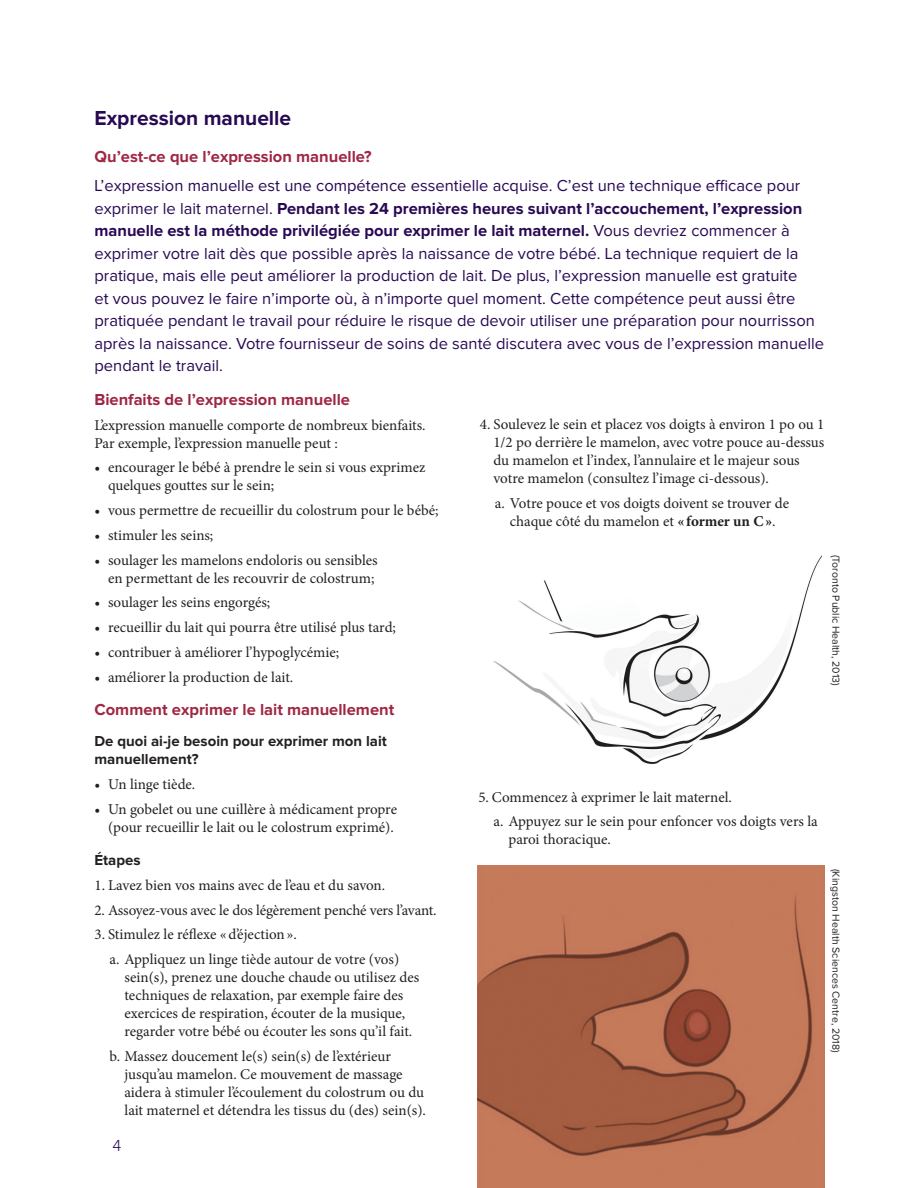
<style>
.page{position:relative;width:918px;height:1188px;background:#fff}
.page>*{position:absolute;margin:0;border:0;box-sizing:border-box;transform-origin:0 0}
.t1{font:700 21px "Proxima Nova";color:#280953}
.t2{font:16.5px/22.5px "Proxima Nova";color:#280953}
.t3{font:700 16.5px "Proxima Nova";color:#9f2743}
.t4{font:300 16.5px "Proxima Nova";color:#280953}
.t5{font:15px/18px "Minion Pro";color:#231f20}
.t6{font:700 15px/18px "Proxima Nova";color:#231f20}
.t7{font:10.5px "Proxima Nova";color:#231f20}
.s1{font-weight:700}
</style>
<div class="page">
<img style="left:477px;top:866px;width:347px;height:322px">
<img style="left:493px;top:555px;width:329px;height:210px">
<h1 class="t1" style="left:94px;top:106px;width:198px">Expression manuelle</h1>
<p class="t3" style="left:94px;top:147px;width:279px">Qu’est-ce que l’expression manuelle?</p>
<p class="t2" style="left:94px;top:175px;width:731px">L’expression manuelle est une compétence essentielle acquise. C’est une technique efficace pour exprimer le lait maternel. <span class="s1">Pendant les 24 premières heures suivant l’accouchement, l’expression manuelle est la méthode privilégiée pour exprimer le lait maternel.</span> Vous devriez commencer à exprimer votre lait dès que possible après la naissance de votre bébé. La technique requiert de la pratique, mais elle peut améliorer la production de lait. De plus, l’expression manuelle est gratuite<br>et vous pouvez le faire n’importe où, à n’importe quel moment. Cette compétence peut aussi être pratiquée pendant le travail pour réduire le risque de devoir utiliser une préparation pour nourrisson après la naissance. Votre fournisseur de soins de santé discutera avec vous de l’expression manuelle pendant le travail.</p>
<p class="t3" style="left:94px;top:390px;width:257px">Bienfaits de l’expression manuelle</p>
<p class="t5" style="left:94px;top:416px;width:331px">L’expression manuelle comporte de nombreux bienfaits.<br>Par exemple, l’expression manuelle peut :</p>
<p class="t5" style="left:108px;top:459px;width:319px;text-indent:-14px">• encourager le bébé à prendre le sein si vous exprimez quelques gouttes sur le sein;</p>
<p class="t5" style="left:94px;top:501px;width:346px">• vous permettre de recueillir du colostrum pour le bébé;</p>
<p class="t5" style="left:94px;top:526px;width:120px">• stimuler les seins;</p>
<p class="t5" style="left:94px;top:551px;width:285px;text-align:right">• soulager les mamelons endoloris ou sensibles en permettant de les recouvrir de colostrum;</p>
<p class="t5" style="left:94px;top:594px;width:177px">• soulager les seins engorgés;</p>
<p class="t5" style="left:94px;top:618px;width:303px">• recueillir du lait qui pourra être utilisé plus tard;</p>
<p class="t5" style="left:94px;top:643px;width:246px">• contribuer à améliorer l’hypoglycémie;</p>
<p class="t5" style="left:94px;top:668px;width:199px">• améliorer la production de lait.</p>
<p class="t3" style="left:94px;top:700px;width:301px">Comment exprimer le lait manuellement</p>
<p class="t6" style="left:94px;top:733px;width:294px">De quoi ai-je besoin pour exprimer mon lait manuellement?</p>
<p class="t5" style="left:94px;top:775px;width:101px">• Un linge tiède.</p>
<p class="t5" style="left:94px;top:800px;width:304px;text-align:center">• Un gobelet ou une cuillère à médicament propre (pour recueillir le lait ou le colostrum exprimé).</p>
<p class="t6" style="left:94px;top:852px;width:48px">Étapes</p>
<p class="t5" style="left:94px;top:876px;width:291px">1. Lavez bien vos mains avec de l’eau et du savon.</p>
<p class="t5" style="left:94px;top:901px;width:342px">2. Assoyez-vous avec le dos légèrement penché vers l’avant.</p>
<p class="t5" style="left:110px;top:922px;width:291px;line-height:24.8px;text-indent:-15px">3. Stimulez le réflexe «d’éjection».<br>a. Appliquez un linge tiède autour de votre (vos)</p>
<p class="t5" style="left:124px;top:969px;width:296px">sein(s), prenez une douche chaude ou utilisez des techniques de relaxation, par exemple faire des exercices de respiration, écouter de la musique, regarder votre bébé ou écouter les sons qu’il fait.</p>
<p class="t5" style="left:124px;top:1047px;width:301px;text-indent:-15px">b. Massez doucement le(s) sein(s) de l’extérieur jusqu’au mamelon. Ce mouvement de massage aidera à stimuler l’écoulement du colostrum ou du lait maternel et détendra les tissus du (des) sein(s).</p>
<p class="t5" style="left:493px;top:416px;width:333px;text-indent:-14px">4. Soulevez le sein et placez vos doigts à environ 1 po ou 1<br>1/2 po derrière le mamelon, avec votre pouce au-dessus du mamelon et l’index, l’annulaire et le majeur sous votre mamelon (consultez l’image ci-dessous).</p>
<p class="t5" style="left:495px;top:494px;width:296px;text-align:center">a. Votre pouce et vos doigts doivent se trouver de chaque côté du mamelon et <span class="s1">« former un C»</span>.</p>
<p class="t7" style="left:842px;top:555px;width:133px;rotate:90deg">(Toronto Public Health, 2013)</p>
<p class="t5" style="left:493px;top:785px;width:326px;line-height:24.8px;text-indent:-15px">5. Commencez à exprimer le lait maternel.<br>a. Appuyez sur le sein pour enfoncer vos doigts vers la</p>
<p class="t5" style="left:508px;top:831px;width:102px">paroi thoracique.</p>
<p class="t7" style="left:842px;top:869px;width:185px;rotate:90deg">(Kingston Health Sciences Centre, 2018)</p>
<p class="t4" style="left:112px;top:1137px;width:10px">4</p>
</div>
